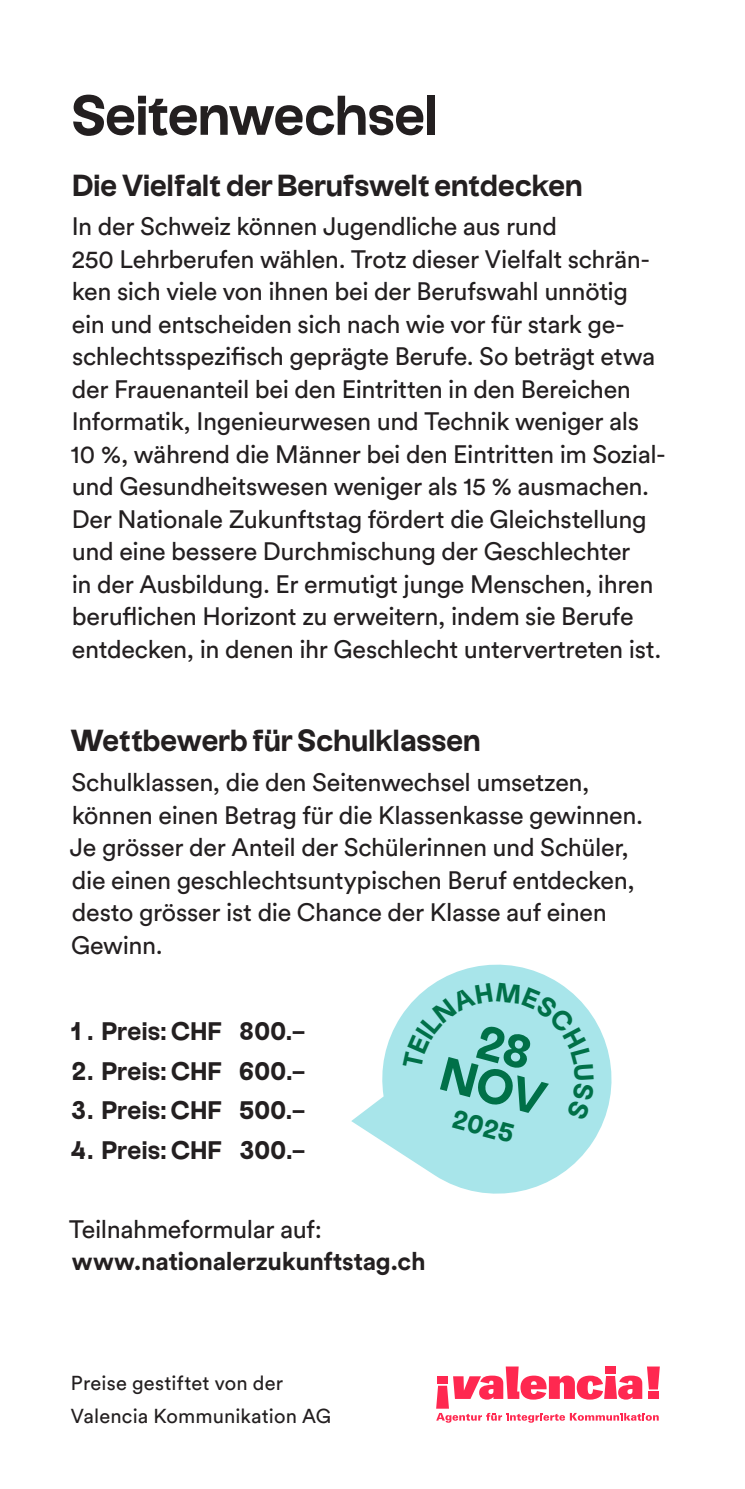
<style>
.page{position:relative;width:745px;height:1489px;background:#fff}
.page>*{position:absolute;margin:0;border:0;box-sizing:border-box;transform-origin:0 0}
.Haupttitel{font:700 55px "Uxum Grotesque";letter-spacing:-.02em;color:#231f20}
.Lauftext{font:700 47px/40px "Uxum Grotesque";color:#007048;text-align:center}
.Titel{font:700 30px "Uxum Grotesque";letter-spacing:-.015em;color:#231f20}
.Lauftext-2{font:700 25.75px "Uxum Grotesque";color:#007048}
.Lauftext-3{font:25px/32.5px "Circular Std";letter-spacing:-.015em;color:#231f20}
.Lauftext-4{font:700 25px "Uxum Grotesque";color:#231f20}
.Lauftext-5{font:700 25px/32.5px "Circular Std";letter-spacing:-.01em;color:#231f20}
.Lauftext-6{font:20px/32.5px "Circular Std";letter-spacing:.01em;color:#231f20}
.s1{font-weight:400}
</style>
<div class="page">
<svg style="left:351px;top:964px;width:261px;height:230px"></svg>
<svg style="left:436px;top:1366px;width:223px;height:56px"></svg>
<div style="left:402px;top:982px;width:191px;height:169px;background:#a8e5ea"></div>
<p class="Haupttitel" style="left:72px;top:79px;width:369px">Seitenwechsel</p>
<p class="Titel" style="left:73px;top:165px;width:510px">Die Vielfalt der Berufswelt entdecken</p>
<p class="Lauftext-3" style="left:71px;top:210px;width:595px">In der Schweiz können Jugendliche aus rund<br>250 Lehrberufen wählen. Trotz dieser Vielfalt schrän&shy;ken sich viele von ihnen bei der Berufswahl unnötig ein und entscheiden sich nach wie vor für stark ge&shy;schlechtsspezifisch geprägte Berufe. So beträgt etwa der Frauenanteil bei den Eintritten in den Bereichen Informatik, Ingenieurwesen und Technik weniger als 10 %, während die Männer bei den Eintritten im Sozial&shy;und Gesundheitswesen weniger als 15 % ausmachen.<br>Der Nationale Zukunftstag fördert die Gleichstellung und eine bessere Durchmischung der Geschlechter<br>in der Ausbildung. Er ermutigt junge Menschen, ihren beruflichen Horizont zu erweitern, indem sie Berufe entdecken, in denen ihr Geschlecht untervertreten ist.</p>
<p class="Titel" style="left:70px;top:721px;width:411px">Wettbewerb für Schulklassen</p>
<p class="Lauftext-3" style="left:70px;top:765px;width:574px">Schulklassen, die den Seitenwechsel umsetzen, können einen Betrag für die Klassenkasse gewinnen.<br>Je grösser der Anteil der Schülerinnen und Schüler, die einen geschlechtsuntypischen Beruf entdecken, desto grösser ist die Chance der Klasse auf einen Gewinn.</p>
<p class="Lauftext-4" style="left:71px;top:1014px;width:236px">1 . Preis: CHF 800.–</p>
<p class="Lauftext-4" style="left:72px;top:1054px;width:235px">2. Preis: CHF 600.–</p>
<p class="Lauftext-4" style="left:72px;top:1093px;width:235px">3. Preis: CHF 500.–</p>
<p class="Lauftext-4" style="left:70px;top:1133px;width:237px">4. Preis: CHF 300.–</p>
<p class="Lauftext" style="left:458px;top:1012px;width:107px;rotate:15deg">28<br>NOV</p>
<p class="Lauftext-2" style="left:457px;top:1102px;width:64px;rotate:15deg">2025</p>
<p class="Lauftext-5" style="left:69px;top:1212px;width:357px"><span class="s1">Teilnahmeformular auf: </span>www.nationalerzukunftstag.ch</p>
<p class="Lauftext-6" style="left:71px;top:1366px;width:261px">Preise gestiftet von der<br>Valencia Kommunikation AG</p>
</div>
